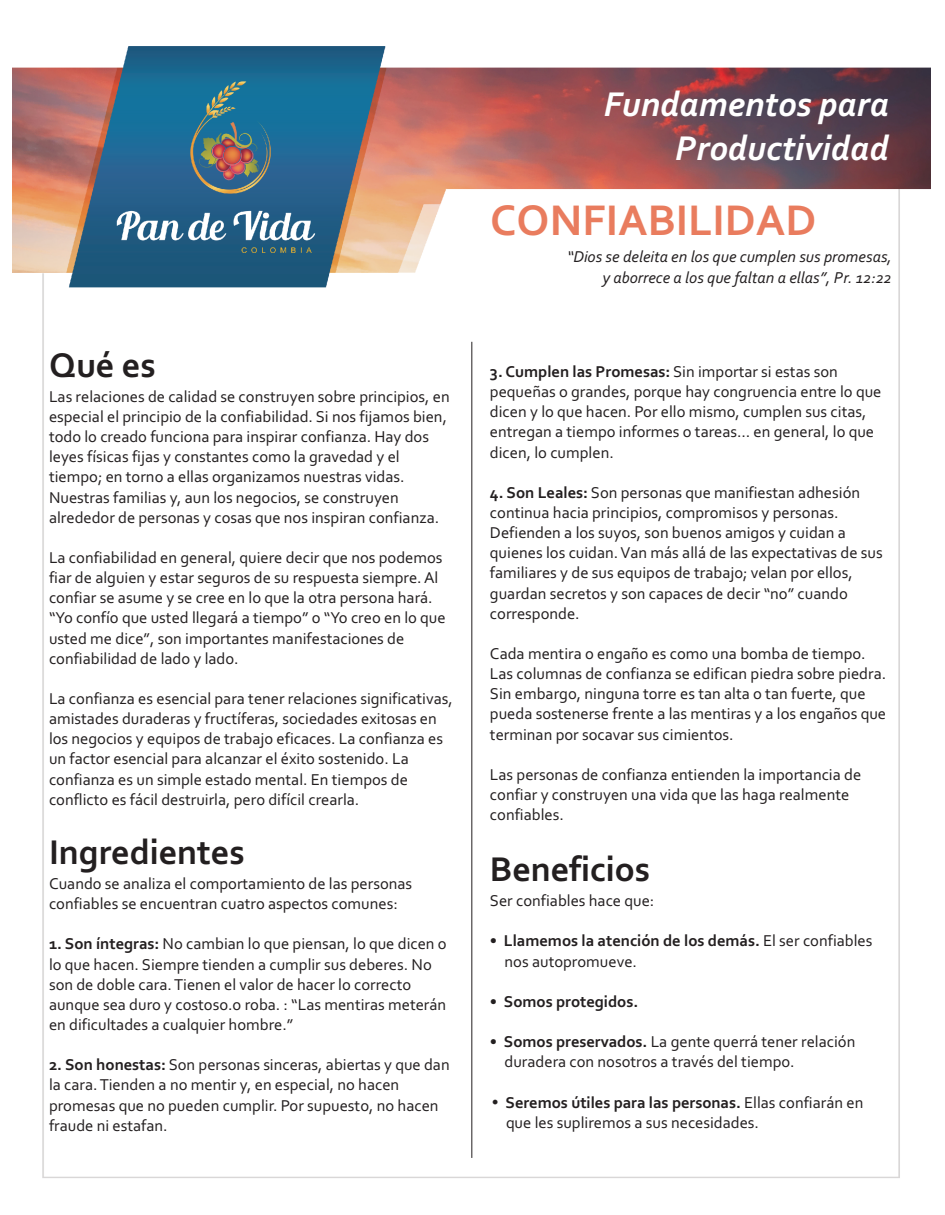
<style>
.page{position:relative;width:945px;height:1215px;background:#fff}
.page>*{position:absolute;margin:0;border:0;box-sizing:border-box;transform-origin:0 0}
.t1{font:700 45px "Corbel";color:#e97c5e}
.t2{font:italic 700 36px/44px "Corbel";color:#fff;text-align:right}
.t3{font:700 36px "Corbel";color:#231f20}
.t4{font:16.5px/20.1px "Corbel";color:#231f20}
.t5{font:italic 16.5px/20.1px "Corbel";color:#231f20;text-align:right}
.t6{font:700 16.5px "Corbel";color:#231f20}
.s1{font-weight:700}
.s2{font-weight:400}
</style>
<div class="page">
<img style="left:13px;top:46px;width:918px;height:1132px">
<hr style="left:472px;top:342px;width:1px;height:816px;background:#231f20">
<svg style="left:493px;top:1099px;width:5px;height:5px"></svg>
<h2 class="t3" style="left:49px;top:350px;width:108px">Qué es</h2>
<p class="t4" style="left:49px;top:388px;width:402px">Las relaciones de calidad se construyen sobre principios, en especial el principio de la confiabilidad. Si nos fijamos bien, todo lo creado funciona para inspirar confianza. Hay dos leyes físicas fijas y constantes como la gravedad y el tiempo; en torno a ellas organizamos nuestras vidas.<br>Nuestras familias y, aun los negocios, se construyen alrededor de personas y cosas que nos inspiran confianza.</p>
<p class="t4" style="left:49px;top:549px;width:398px">La confiabilidad en general, quiere decir que nos podemos fiar de alguien y estar seguros de su respuesta siempre. Al confiar se asume y se cree en lo que la otra persona hará. “Yo confío que usted llegará a tiempo” o “Yo creo en lo que usted me dice”, son importantes manifestaciones de confiabilidad de lado y lado.</p>
<p class="t4" style="left:49px;top:690px;width:405px">La confianza es esencial para tener relaciones significativas, amistades duraderas y fructíferas, sociedades exitosas en los negocios y equipos de trabajo eficaces. La confianza es un factor esencial para alcanzar el éxito sostenido. La confianza es un simple estado mental. En tiempos de conflicto es fácil destruirla, pero difícil crearla.</p>
<h2 class="t3" style="left:49px;top:837px;width:197px">Ingredientes</h2>
<p class="t4" style="left:49px;top:875px;width:365px">Cuando se analiza el comportamiento de las personas confiables se encuentran cuatro aspectos comunes:</p>
<p class="t4" style="left:49px;top:935px;width:399px"><span class="s1">1. Son íntegras:</span> No cambian lo que piensan, lo que dicen o lo que hacen. Siempre tienden a cumplir sus deberes. No son de doble cara. Tienen el valor de hacer lo correcto aunque sea duro y costoso.o roba. : “Las mentiras meterán en dificultades a cualquier hombre.”</p>
<p class="t4" style="left:49px;top:1056px;width:402px"><span class="s1">2. Son honestas:</span> Son personas sinceras, abiertas y que dan la cara. Tienden a no mentir y, en especial, no hacen promesas que no pueden cumplir. Por supuesto, no hacen fraude ni estafan.</p>
<h2 class="t2" style="left:604px;top:85px;width:287px">Fundamentos para<br>Productividad</h2>
<h1 class="t1" style="left:490px;top:201px;width:328px">CONFIABILIDAD</h1>
<p class="t5" style="left:567px;top:248px;width:326px">“Dios se deleita en los que cumplen sus promesas, y aborrece a los que faltan a ellas”, Pr. 12:22</p>
<p class="t4" style="left:490px;top:363px;width:393px"><span class="s1">3. Cumplen las Promesas:</span> Sin importar si estas son pequeñas o grandes, porque hay congruencia entre lo que dicen y lo que hacen. Por ello mismo, cumplen sus citas, entregan a tiempo informes o tareas… en general, lo que dicen, lo cumplen.</p>
<p class="t4" style="left:490px;top:484px;width:394px"><span class="s1">4. Son Leales:</span> Son personas que manifiestan adhesión continua hacia principios, compromisos y personas.<br>Defienden a los suyos, son buenos amigos y cuidan a quienes los cuidan. Van más allá de las expectativas de sus familiares y de sus equipos de trabajo; velan por ellos, guardan secretos y son capaces de decir “no” cuando corresponde.</p>
<p class="t4" style="left:490px;top:645px;width:398px">Cada mentira o engaño es como una bomba de tiempo.<br>Las columnas de confianza se edifican piedra sobre piedra.<br>Sin embargo, ninguna torre es tan alta o tan fuerte, que pueda sostenerse frente a las mentiras y a los engaños que terminan por socavar sus cimientos.</p>
<p class="t4" style="left:490px;top:766px;width:373px">Las personas de confianza entienden la importancia de confiar y construyen una vida que las haga realmente confiables.</p>
<h2 class="t3" style="left:490px;top:854px;width:162px">Beneficios</h2>
<p class="t4" style="left:490px;top:892px;width:166px">Ser confiables hace que:</p>
<p class="t4" style="left:505px;top:932px;width:369px;text-indent:-15px">• <span class="s1">Llamemos la atención de los demás.</span> El ser confiables nos autopromueve.</p>
<p class="t6" style="left:490px;top:995px;width:150px"><span class="s2">•</span> Somos protegidos.</p>
<p class="t4" style="left:505px;top:1033px;width:352px;text-indent:-15px">• <span class="s1">Somos preservados.</span> La gente querrá tener relación duradera con nosotros a través del tiempo.</p>
<p class="t4" style="left:506px;top:1093px;width:359px"><span class="s1">Seremos útiles para las personas.</span> Ellas confiarán en que les supliremos a sus necesidades.</p>
</div>
